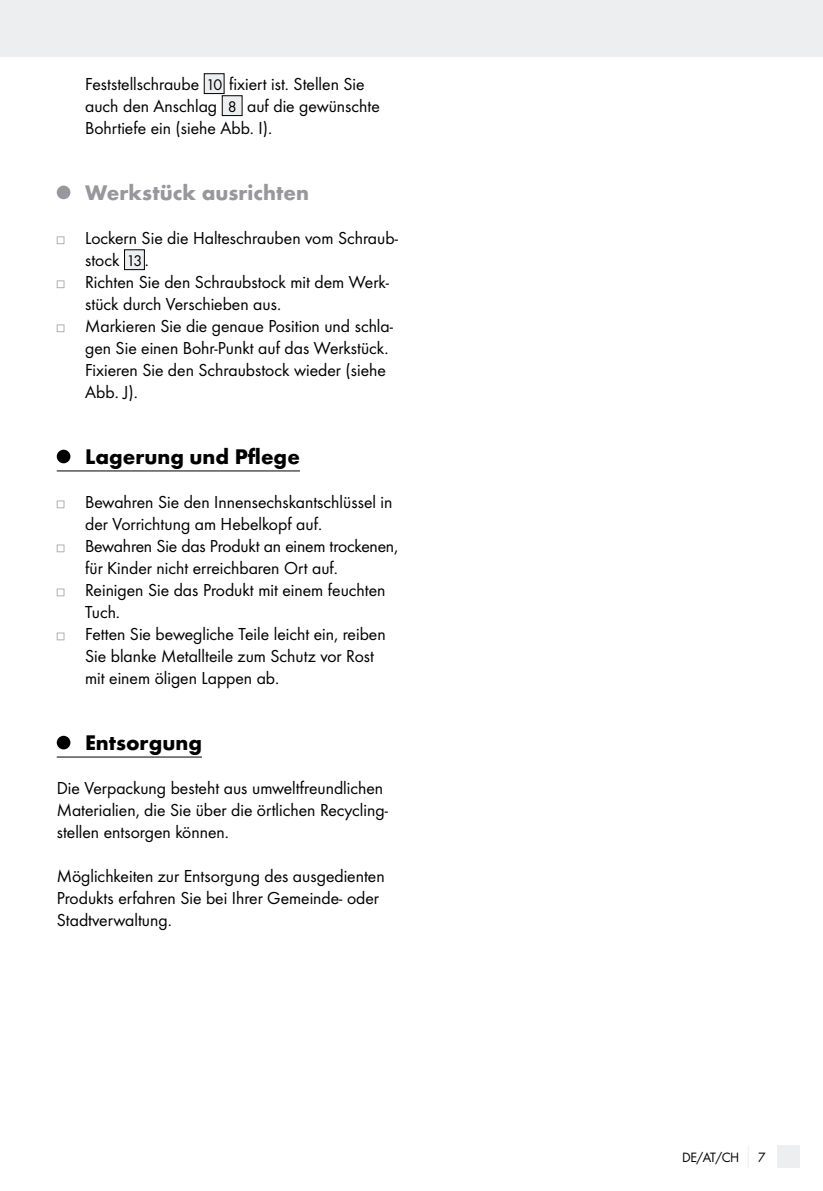
<style>
.page{position:relative;width:823px;height:1191px;background:#fff}
.page>*{position:absolute;margin:0;border:0;box-sizing:border-box;transform-origin:0 0}
.t1{font:700 22px "Futura";color:#000}
.t2{font:700 22px "Futura";color:#97979c}
.t3{font:18px/22px "Futura Boo";color:#000}
.t4{font:14px "Futura Boo";color:#000}
.s1{font-size:16px}
</style>
<div class="page">
<div style="left:0;top:0;width:822px;height:57px;background:#eceeef"></div>
<div style="left:776px;top:1145px;width:23px;height:23px;background:#eceeef"></div>
<hr style="left:57px;top:470px;width:243px;height:1px;background:#000">
<hr style="left:57px;top:756px;width:145px;height:1px;background:#000">
<div style="left:204px;top:74px;width:20px;height:20px;background:#eceeef"></div>
<div style="left:204px;top:73px;width:20px;height:21px;border:1px solid #000"></div>
<div style="left:222px;top:96px;width:20px;height:20px;background:#eceeef"></div>
<div style="left:221px;top:95px;width:21px;height:21px;border:1px solid #000"></div>
<div style="left:57px;top:186px;width:13px;height:13px;background:#97979c;border-radius:50%"></div>
<svg style="left:57px;top:236px;width:7px;height:8px"></svg>
<div style="left:124px;top:250px;width:20px;height:20px;background:#eceeef"></div>
<div style="left:124px;top:249px;width:21px;height:21px;border:1px solid #000"></div>
<svg style="left:57px;top:280px;width:7px;height:8px"></svg>
<svg style="left:57px;top:324px;width:7px;height:8px"></svg>
<div style="left:57px;top:450px;width:13px;height:13px;background:#000;border-radius:50%"></div>
<svg style="left:57px;top:500px;width:7px;height:8px"></svg>
<svg style="left:57px;top:544px;width:7px;height:8px"></svg>
<svg style="left:57px;top:588px;width:7px;height:8px"></svg>
<svg style="left:57px;top:632px;width:7px;height:8px"></svg>
<div style="left:57px;top:736px;width:13px;height:13px;background:#000;border-radius:50%"></div>
<p class="t3" style="left:85px;top:73px;width:296px">Feststellschraube <span class="s1">10</span> fixiert ist. Stellen Sie auch den Anschlag <span class="s1">8</span> auf die gewünschte<br>Bohrtiefe ein (siehe Abb. I).</p>
<p class="t2" style="left:85px;top:179px;width:225px">Werkstück ausrichten</p>
<p class="t3" style="left:85px;top:227px;width:314px">Lockern Sie die Halteschrauben vom Schraub&shy;stock <span class="s1">13</span> .<br>Richten Sie den Schraubstock mit dem Werk&shy;stück durch Verschieben aus.<br>Markieren Sie die genaue Position und schla&shy;gen Sie einen Bohr-Punkt auf das Werkstück.<br>Fixieren Sie den Schraubstock wieder (siehe Abb. J).</p>
<p class="t1" style="left:85px;top:443px;width:216px">Lagerung und Pflege</p>
<p class="t3" style="left:85px;top:491px;width:314px">Bewahren Sie den Innensechskantschlüssel in der Vorrichtung am Hebelkopf auf.<br>Bewahren Sie das Produkt an einem trockenen, für Kinder nicht erreichbaren Ort auf.<br>Reinigen Sie das Produkt mit einem feuchten Tuch.<br>Fetten Sie bewegliche Teile leicht ein, reiben Sie blanke Metallteile zum Schutz vor Rost mit einem öligen Lappen ab.</p>
<p class="t1" style="left:85px;top:729px;width:118px">Entsorgung</p>
<p class="t3" style="left:57px;top:777px;width:332px">Die Verpackung besteht aus umweltfreundlichen<br>Materialien, die Sie über die örtlichen Recycling&shy;stellen entsorgen können.</p>
<p class="t3" style="left:57px;top:865px;width:329px">Möglichkeiten zur Entsorgung des ausgedienten<br>Produkts erfahren Sie bei Ihrer Gemeinde- oder<br>Stadtverwaltung.</p>
<p class="t4" style="left:681px;top:1149px;width:58px">DE/AT/CH</p>
<p class="t4" style="left:757px;top:1149px;width:9px">7</p>
</div>
